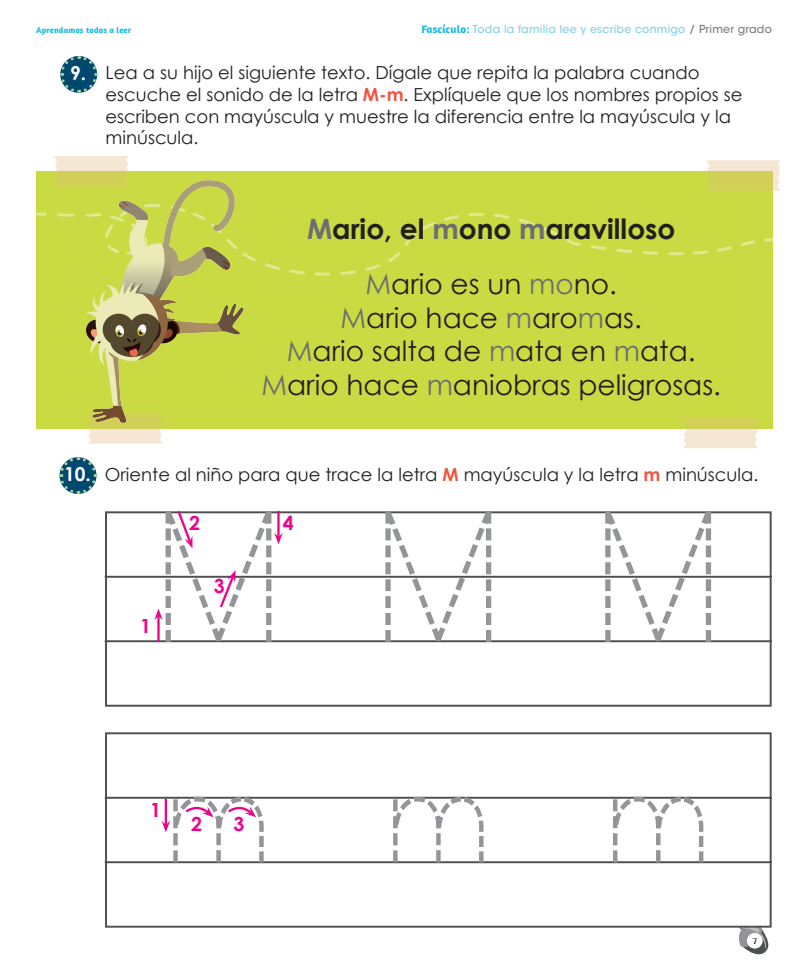
<style>
.page{position:relative;width:808px;height:978px;background:#fff}
.page>*{position:absolute;margin:0;border:0;box-sizing:border-box;transform-origin:0 0}
.t1{font:28px "Century Gothic";color:#231f20}
.t2{font:700 28px "Century Gothic";color:#231f20}
.t3{font:700 19.5px "Century Gothic";color:#ed028c}
.t4{font:700 19.2px "Century Gothic";color:#fff}
.t5{font:18px/21.6px "Century Gothic";color:#231f20}
.t6{font:500 11px "ITC Avant Garde Std";letter-spacing:.02em;color:#87d1eb}
.t7{font:700 8.5px "Amaranth";letter-spacing:.02em;color:#1abae1}
.t8{font:8px "Open Dyslexic Alta";color:#231f20}
.s1{font-family:"Amaranth";font-weight:700;color:#1abae1}
.s2{color:#808285}
.s3{font-weight:700;color:#f05440}
.s4{color:#6c6d70}
</style>
<div class="page">
<svg style="left:739px;top:928px;width:30px;height:27px"></svg>
<div style="left:747px;top:933px;width:16px;height:16px;background:#fff;border-radius:50%"></div>
<div style="left:36px;top:171px;width:737px;height:258px;background:#c9da42"></div>
<svg style="left:294px;top:273px;width:61px;height:3px"></svg>
<svg style="left:36px;top:212px;width:737px;height:61px"></svg>
<svg style="left:60px;top:56px;width:38px;height:37px"></svg>
<svg style="left:706px;top:160px;width:75px;height:31px;background:#e1da8d"></svg>
<svg style="left:54px;top:156px;width:75px;height:31px"></svg>
<svg style="left:684px;top:418px;width:74px;height:30px;background:#e8dea6"></svg>
<div style="left:105px;top:732px;width:667px;height:196px;background:#fff;border:2px solid #4e4f50"></div>
<hr style="left:105px;top:797px;width:667px;height:2px;background:#4e4f50">
<hr style="left:105px;top:861px;width:667px;height:2px;background:#4e4f50">
<div style="left:105px;top:511px;width:667px;height:196px;background:#fff;border:2px solid #4e4f50"></div>
<hr style="left:105px;top:576px;width:667px;height:2px;background:#4e4f50">
<hr style="left:105px;top:640px;width:667px;height:2px;background:#4e4f50">
<svg style="left:59px;top:457px;width:39px;height:37px"></svg>
<svg style="left:392px;top:796px;width:92px;height:67px"></svg>
<svg style="left:612px;top:796px;width:92px;height:67px"></svg>
<svg style="left:154px;top:510px;width:129px;height:133px"></svg>
<svg style="left:384px;top:511px;width:108px;height:132px"></svg>
<svg style="left:604px;top:511px;width:108px;height:132px"></svg>
<svg style="left:162px;top:796px;width:103px;height:67px"></svg>
<img style="left:60px;top:171px;width:204px;height:273px">
<p class="t6" style="left:421px;top:23px;width:352px"><span class="s1">Fascículo:</span> Toda la familia lee y escribe conmigo <span class="s2">/ Primer grado</span></p>
<p class="t7" style="left:36px;top:25px;width:97px">Aprendamos todos a leer</p>
<p class="t4" style="left:70px;top:61px;width:18px">9.</p>
<p class="t5" style="left:106px;top:62px;width:638px">Lea a su hijo el siguiente texto. Dígale que repita la palabra cuando escuche el sonido de la letra <span class="s3">M-m</span>. Explíquele que los nombres propios se escriben con mayúscula y muestre la diferencia entre la mayúscula y la minúscula.</p>
<p class="t2" style="left:307px;top:211px;width:370px"><span class="s4">M</span>ario, el <span class="s4">m</span>ono <span class="s4">m</span>aravilloso</p>
<p class="t1" style="left:365px;top:267px;width:253px"><span class="s4">M</span>ario es un <span class="s4">mo</span>no.</p>
<p class="t1" style="left:341px;top:300px;width:303px"><span class="s4">M</span>ario hace <span class="s4">m</span>aro<span class="s4">m</span>as.</p>
<p class="t1" style="left:287px;top:334px;width:410px"><span class="s4">M</span>ario salta de <span class="s4">m</span>ata en <span class="s4">m</span>ata.</p>
<p class="t1" style="left:261px;top:368px;width:461px"><span class="s4">M</span>ario hace <span class="s4">m</span>aniobras peligrosas.</p>
<p class="t4" style="left:64px;top:462px;width:28px">10.</p>
<p class="t5" style="left:105px;top:463px;width:655px">Oriente al niño para que trace la letra <span class="s3">M</span> mayúscula y la letra <span class="s3">m</span> minúscula.</p>
<p class="t3" style="left:140px;top:613px;width:12px">1</p>
<p class="t3" style="left:189px;top:510px;width:12px">2</p>
<p class="t3" style="left:214px;top:573px;width:12px">3</p>
<p class="t3" style="left:283px;top:510px;width:12px">4</p>
<p class="t3" style="left:150px;top:797px;width:12px">1</p>
<p class="t3" style="left:191px;top:811px;width:12px">2</p>
<p class="t3" style="left:234px;top:811px;width:12px">3</p>
<p class="t8" style="left:752px;top:937px;width:6px">7</p>
</div>
